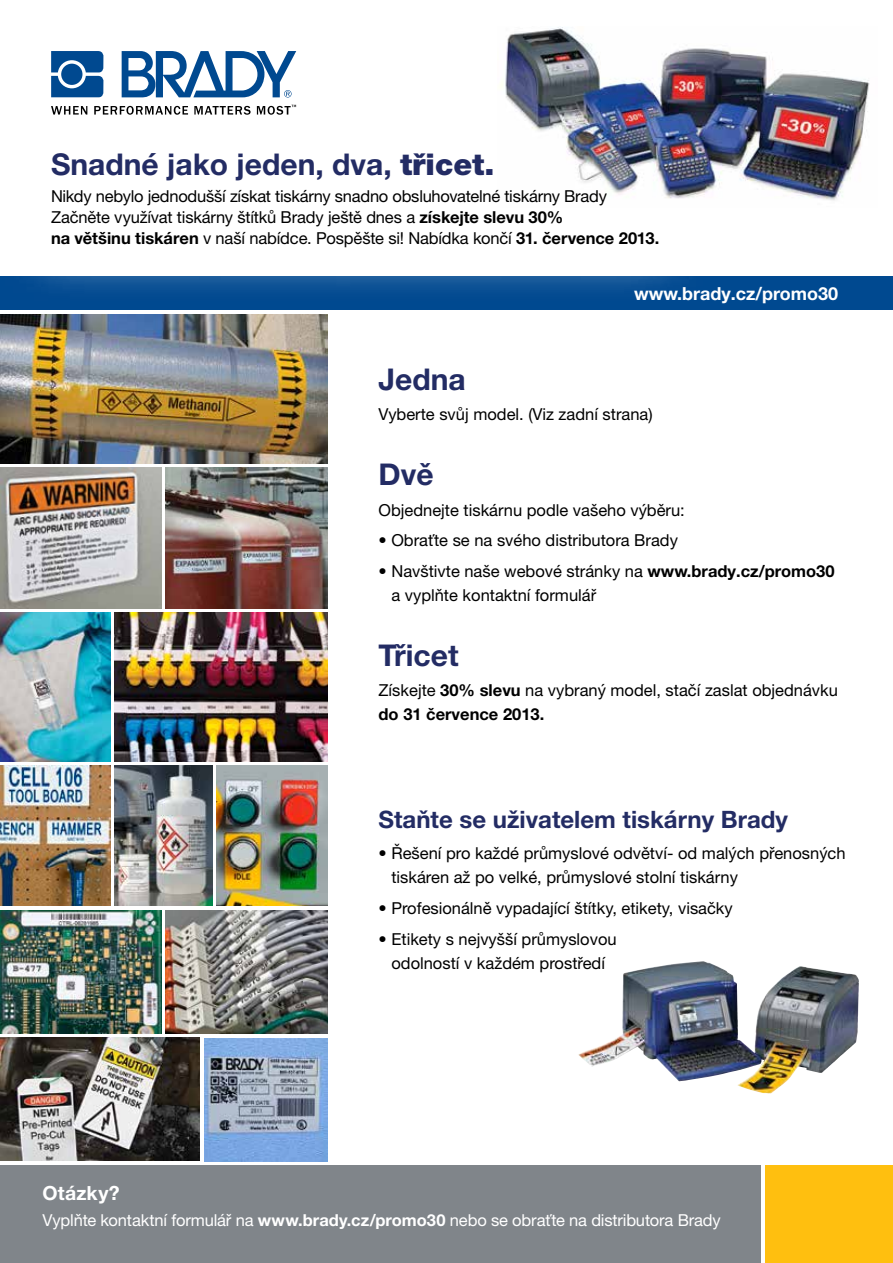
<style>
.page{position:relative;width:893px;height:1263px;background:#fff}
.page>*{position:absolute;margin:0;border:0;box-sizing:border-box;transform-origin:0 0}
.t1{font:700 30px "Helvetica Neue LT Pro";color:#232c64}
.t2{font:700 24px "Helvetica Neue LT Pro";color:#232c64}
.t3{font:700 19.5px "Helvetica Neue LT Pro";letter-spacing:.015em;color:#fff}
.t4{font:700 18px "Helvetica Neue LT Pro";color:#fff}
.t5{font:16.5px/24px "Helvetica Neue LT Pro";color:#000}
.t6{font:16.5px "Helvetica Neue LT Pro";letter-spacing:-.01em;color:#fff}
.s1{font-weight:900}
.s2{font-weight:700}
</style>
<div class="page">
<img style="left:500px;top:27px;width:370px;height:174px">
<img style="left:204px;top:1038px;width:123px;height:123px">
<img style="left:0;top:1037px;width:200px;height:124px">
<div style="left:0;top:276px;width:893px;height:34px;background:#004990"></div>
<div style="left:0;top:96px;width:712px;height:207px;background:#fff;opacity:.75"></div>
<div style="left:0;top:1165px;width:761px;height:98px;background:#80858a"></div>
<div style="left:765px;top:1165px;width:128px;height:98px;background:#ffbf0f"></div>
<svg style="left:51px;top:51px;width:52px;height:46px;background:#2d69a3"></svg>
<div style="left:61px;top:64px;width:21px;height:21px;background:#004990;border-radius:50%"></div>
<svg style="left:122px;top:51px;width:174px;height:47px"></svg>
<svg style="left:51px;top:106px;width:36px;height:9px"></svg>
<svg style="left:94px;top:106px;width:94px;height:9px"></svg>
<svg style="left:194px;top:106px;width:57px;height:9px"></svg>
<svg style="left:257px;top:105px;width:39px;height:10px"></svg>
<img style="left:578px;top:961px;width:191px;height:132px">
<img style="left:0;top:468px;width:162px;height:140px">
<img style="left:166px;top:468px;width:161px;height:140px">
<img style="left:0;top:910px;width:162px;height:123px">
<img style="left:166px;top:910px;width:161px;height:123px">
<img style="left:0;top:612px;width:111px;height:149px">
<img style="left:0;top:765px;width:111px;height:141px">
<img style="left:115px;top:612px;width:212px;height:149px">
<img style="left:115px;top:765px;width:98px;height:141px">
<img style="left:217px;top:765px;width:110px;height:141px">
<img style="left:0;top:315px;width:327px;height:148px">
<h1 class="t1" style="left:51px;top:145px;width:445px">Snadné jako jeden, dva, <span class="s1">třicet.</span></h1>
<p class="t5" style="left:51px;top:185px;width:610px;line-height:21px">Nikdy nebylo jednodušší získat tiskárny snadno obsluhovatelné tiskárny Brady<br>Začněte využívat tiskárny štítků Brady ještě dnes a <span class="s2">získejte slevu 30%<br>na většinu tiskáren</span> v naší nabídce. Pospěšte si! Nabídka končí <span class="s2">31. července 2013.</span></p>
<p class="t4" style="left:634px;top:282px;width:205px">www.brady.cz/promo30</p>
<h1 class="t1" style="left:379px;top:360px;width:89px">Jedna</h1>
<p class="t5" style="left:379px;top:402px;width:276px">Vyberte svůj model. (Viz zadní strana)</p>
<h1 class="t1" style="left:379px;top:455px;width:57px">Dvě</h1>
<p class="t5" style="left:379px;top:497px;width:308px">Objednejte tiskárnu podle vašeho výběru:</p>
<p class="t5" style="left:379px;top:528px;width:301px">• Obraťte se na svého distributora Brady</p>
<p class="t5" style="left:391px;top:559px;width:445px;text-indent:-13px">• Navštivte naše webové stránky na <span class="s2">www.brady.cz/promo30 </span>a vyplňte kontaktní formulář</p>
<h1 class="t1" style="left:379px;top:636px;width:81px">Třicet</h1>
<p class="t5" style="left:379px;top:678px;width:461px">Získejte <span class="s2">30% slevu</span> na vybraný model, stačí zaslat objednávku <span class="s2">do 31 července 2013.</span></p>
<h2 class="t2" style="left:379px;top:805px;width:411px">Staňte se uživatelem tiskárny Brady</h2>
<p class="t5" style="left:391px;top:841px;width:456px;text-indent:-13px">• Řešení pro každé průmyslové odvětví- od malých přenosných tiskáren až po velké, průmyslové stolní tiskárny</p>
<p class="t5" style="left:379px;top:896px;width:356px">• Profesionálně vypadající štítky, etikety, visačky</p>
<p class="t5" style="left:379px;top:926px;width:240px;text-align:center">• Etikety s nejvyšší průmyslovou odolností v každém prostředí</p>
<p class="t3" style="left:43px;top:1181px;width:79px">Otázky?</p>
<p class="t6" style="left:43px;top:1210px;width:680px">Vyplňte kontaktní formulář na <span class="s2">www.brady.cz/promo30</span> nebo se obraťte na distributora Brady</p>
</div>
